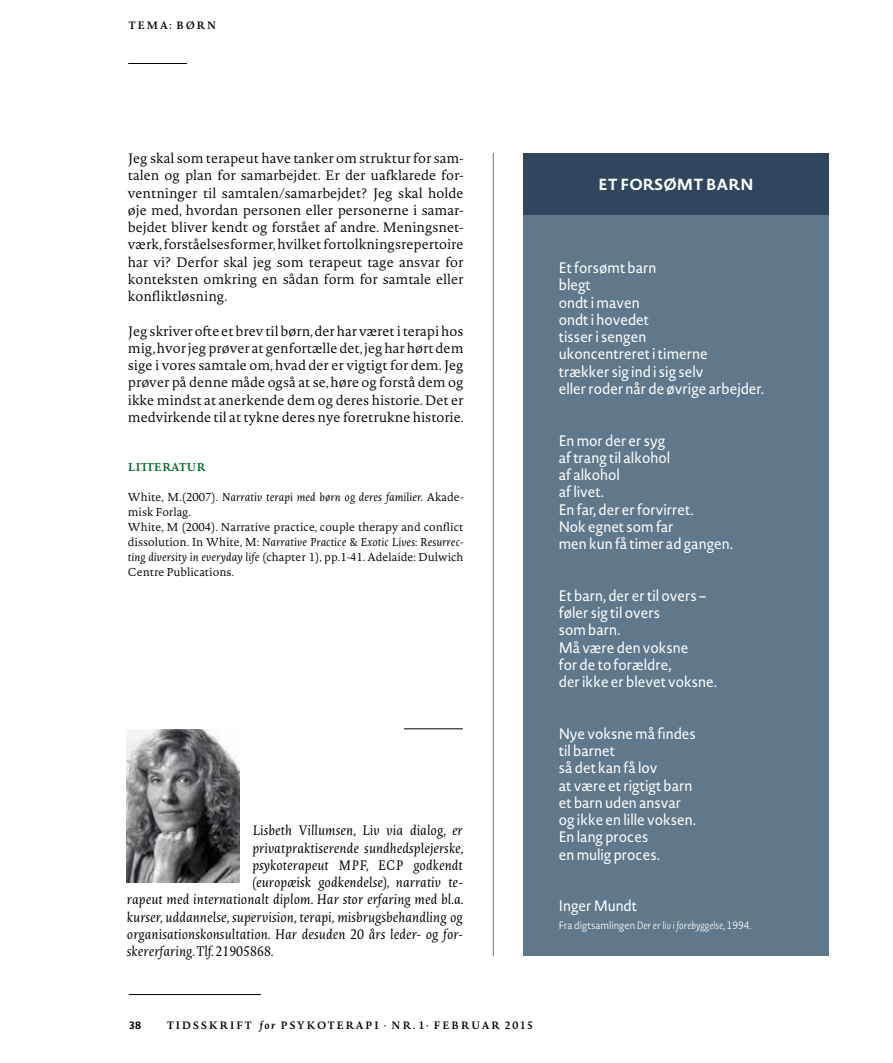
<style>
.page{position:relative;width:893px;height:1063px;background:#fff}
.page>*{position:absolute;margin:0;border:0;box-sizing:border-box;transform-origin:0 0}
.t1{font:700 15.75px "Novel Sans Pro";color:#fff}
.t2{font:15px/17.2px "Novel Sans Pro";color:#fff;scale:.94 1}
.t3{font:300 13.5px/17.2px "Novel Pro";color:#000;text-align:justify}
.t4{font:italic 300 13.5px "Novel Pro";color:#000}
.t5{font:300 11.25px/15px "Novel Pro";color:#000}
.t6{font:600 11.25px "Novel Pro";color:#006627}
.t7{font:600 10.5px "Novel Pro";letter-spacing:.15em;color:#000}
.t8{font:300 10.5px "Novel Sans Pro";color:#fff;scale:.94 1}
.t9{font:700 10.5px "Novel Sans Pro";color:#000}
.s1{font-style:italic}
</style>
<div class="page">
<hr style="left:129px;top:994px;width:132px;height:1px;background:#000">
<hr style="left:128px;top:63px;width:59px;height:1px;background:#000">
<svg style="left:127px;top:729px;width:113px;height:153px;background:#747576"></svg>
<hr style="left:404px;top:728px;width:59px;height:1px;background:#000">
<div style="left:523px;top:194px;width:306px;height:762px;background:#5f788b"></div>
<div style="left:523px;top:153px;width:306px;height:62px;background:#2f465d"></div>
<hr style="left:493px;top:153px;width:1px;height:803px;background:#5f788b">
<p class="t7" style="left:129px;top:18px;width:68px">TEMA: BØRN</p>
<p class="t3" style="left:128px;top:149px;width:337px">Jeg skal som terapeut have tanker om struktur for sam&shy;talen og plan for samarbejdet. Er der uafklarede for&shy;ventninger til samtalen/samarbejdet? Jeg skal holde øje med, hvordan personen eller personerne i samar&shy;bejdet bliver kendt og forstået af andre. Meningsnet&shy;værk, forståelsesformer, hvilket fortolkningsrepertoire har vi? Derfor skal jeg som terapeut tage ansvar for konteksten omkring en sådan form for samtale eller konfliktløsning.</p>
<p class="t3" style="left:128px;top:322px;width:337px">Jeg skriver ofte et brev til børn, der har været i terapi hos mig, hvor jeg prøver at genfortælle det, jeg har hørt dem sige i vores samtale om, hvad der er vigtigt for dem. Jeg prøver på denne måde også at se, høre og forstå dem og ikke mindst at anerkende dem og deres historie. Det er medvirkende til at tykne deres nye foretrukne historie.</p>
<p class="t6" style="left:128px;top:459px;width:80px">LITTERATU R</p>
<p class="t5" style="left:128px;top:489px;width:337px">White, M.(2007). <span class="s1">Narrativ terapi med børn og deres familier.</span> Akade&shy;misk Forlag.<br>White, M (2004). Narrative practice, couple therapy and conflict dissolution. In White, M: <span class="s1">Narrative Practice &amp; Exotic Lives: Resurrec&shy;ting diversity in everyday life</span> (chapter 1), pp.1-41. Adelaide: Dulwich Centre Publications.</p>
<p class="t4" style="left:252px;top:820px;width:212px">Lisbeth Villumsen, Liv via dialog, er</p>
<p class="t4" style="left:252px;top:838px;width:213px">privatpraktiserende sundhedsplejerske,</p>
<p class="t4" style="left:252px;top:855px;width:212px">psykoterapeut MPF, ECP godkendt</p>
<p class="t4" style="left:252px;top:872px;width:212px">(europæisk godkendelse), narrativ te-</p>
<p class="t4" style="left:127px;top:889px;width:338px">rapeut med internationalt diplom. Har stor erfaring med bl.a.</p>
<p class="t4" style="left:127px;top:907px;width:337px">kurser, uddannelse, supervision, terapi, misbrugsbehandling og</p>
<p class="t4" style="left:127px;top:924px;width:337px">organisationskonsultation. Har desuden 20 års leder- og for-</p>
<p class="t4" style="left:127px;top:941px;width:148px">skererfaring. Tlf. 21905868.</p>
<p class="t9" style="left:129px;top:1018px;width:14px">38</p>
<p class="t7" style="left:167px;top:1018px;width:367px">TIDSSKRIFT <span class="s1">for</span> PSYKOTERAPI · NR. 1 · F EB RU AR 2015</p>
<p class="t1" style="left:598px;top:173px;width:157px">ET FORSØMT BARN</p>
<p class="t2" style="left:559px;top:259px;width:220px">Et forsømt barn<br>blegt<br>ondt i maven<br>ondt i hovedet<br>tisser i sengen<br>ukoncentreret i timerne<br>trækker sig ind i sig selv<br>eller roder når de øvrige arbejder.</p>
<p class="t2" style="left:559px;top:431px;width:187px">En mor der er syg<br>af trang til alkohol<br>af alkohol<br>af livet.<br>En far, der er forvirret.<br>Nok egnet som far<br>men kun få timer ad gangen.</p>
<p class="t2" style="left:559px;top:587px;width:170px">Et barn, der er til overs – føler sig til overs<br>som barn.<br>Må være den voksne<br>for de to forældre,<br>der ikke er blevet voksne.</p>
<p class="t2" style="left:559px;top:725px;width:148px">Nye voksne må findes til barnet<br>så det kan få lov<br>at være et rigtigt barn et barn uden ansvar og ikke en lille voksen.<br>En lang proces<br>en mulig proces.</p>
<p class="t2" style="left:559px;top:897px;width:85px">Inger Mundt</p>
<p class="t8" style="left:559px;top:917px;width:207px">Fra digtsamlingen <span class="s1">Der er liv i forebyggelse</span>, 1994.</p>
</div>
